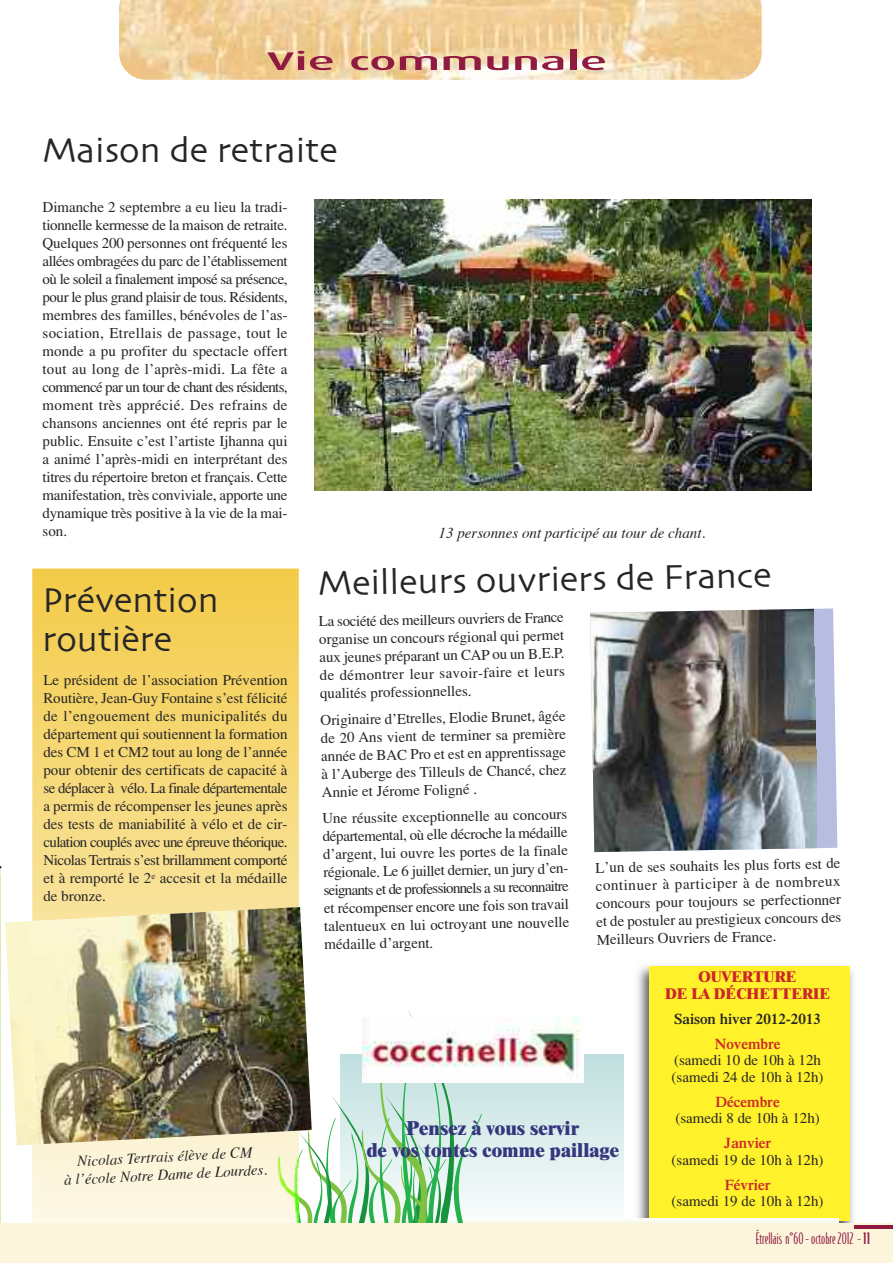
<style>
.page{position:relative;width:893px;height:1263px;background:#fff}
.page>*{position:absolute;margin:0;border:0;box-sizing:border-box;transform-origin:0 0}
.t1{font:36px/39px "Skia";color:#272627}
.t2{font:500 25.5px "Dax";color:#901b41;scale:2 1}
.t3{font:800 19.5px/22.5px "Times";color:#35367d;text-align:center}
.t4{font:15px/18px "Times";color:#272627;text-align:justify}
.t5{font:italic 15px/18px "Times";color:#272627;text-align:center}
.t6{font:600 15px "Times";color:#cc262b}
.t7{font:15px "Bodega Sans";color:#901b41}
.t8{font:800 15px/16.5px "Times";color:#cc262b;text-align:center}
.t9{font:600 15px "Times";color:#272627}
.s1{font-weight:500}
</style>
<div class="page">
<img style="left:637px;top:965px;width:217px;height:258px">
<div style="left:649px;top:966px;width:201px;height:254px;background:#fff12a"></div>
<div style="left:340px;top:1055px;width:284px;height:180px;background:linear-gradient(to bottom,#bfe0df,#fdfefe)"></div>
<div style="left:312px;top:1218px;width:526px;height:45px;background:#f8faf1"></div>
<img style="left:482px;top:1018px;width:101px;height:64px">
<hr style="left:0;top:868px;width:1px;height:395px;background:#dceab7">
<img style="left:32px;top:569px;width:267px;height:654px">
<svg style="left:298px;top:1011px;width:184px;height:212px"></svg>
<img style="left:270px;top:1145px;width:28px;height:78px">
<div style="left:0;top:1223px;width:893px;height:40px;background:#fcf5db"></div>
<hr style="left:854px;top:1225px;width:39px;height:3px;background:#901b41">
<img style="left:119px;top:0;width:643px;height:80px">
<img style="left:314px;top:200px;width:498px;height:291px">
<img style="left:5px;top:907px;width:307px;height:238px">
<svg style="left:817px;top:608px;width:20px;height:240px;background:#bcc2e2"></svg>
<img style="left:590px;top:608px;width:227px;height:244px">
<h2 class="t2" style="left:266px;top:52px;width:172px">Vie communale</h2>
<h1 class="t1" style="left:43px;top:133px;width:297px">Maison de retraite</h1>
<p class="t4" style="left:43px;top:198px;width:247px">Dimanche 2 septembre a eu lieu la tradi&shy;tionnelle kermesse de la maison de retraite.<br>Quelques 200 personnes ont fréquenté les allées ombragées du parc de l’établissement où le soleil a finalement imposé sa présence, pour le plus grand plaisir de tous. Résidents, membres des familles, bénévoles de l’as&shy;sociation, Etrellais de passage, tout le monde a pu profiter du spectacle offert tout au long de l’après-midi. La fête a commencé par un tour de chant des résidents, moment très apprécié. Des refrains de chansons anciennes ont été repris par le public. Ensuite c’est l’artiste Ijhanna qui a animé l’après-midi en interprétant des titres du répertoire breton et français. Cette manifestation, très conviviale, apporte une dynamique très positive à la vie de la mai&shy;son.</p>
<p class="t5" style="left:439px;top:525px;width:268px">13 personnes ont participé au tour de chant.</p>
<h1 class="t1" style="left:43px;top:583px;width:178px">Prévention routière</h1>
<p class="t4" style="left:43px;top:670px;width:246px">Le président de l’association Prévention Routière, Jean-Guy Fontaine s’est félicité de l’engouement des municipalités du département qui soutiennent la formation des CM 1 et CM2 tout au long de l’année pour obtenir des certificats de capacité à se déplacer à vélo. La finale départementale a permis de récompenser les jeunes après des tests de maniabilité à vélo et de cir&shy;culation couplés avec une épreuve théorique.<br>Nicolas Tertrais s’est brillamment comporté et à remporté le 2<sup>e</sup> accesit et la médaille de bronze.</p>
<p class="t5" style="left:63px;top:1154px;width:205px;rotate:-3deg">Nicolas Tertrais élève de CM<br>à l’école Notre Dame de Lourdes.</p>
<h1 class="t1" style="left:318px;top:566px;width:455px;rotate:-1deg">Meilleurs ouvriers de France</h1>
<p class="t4" style="left:319px;top:612px;width:247px;rotate:-1deg">La société des meilleurs ouvriers de France organise un concours régional qui permet aux jeunes préparant un CAP ou un B.E.P. de démontrer leur savoir-faire et leurs qualités professionnelles.</p>
<p class="t4" style="left:320px;top:711px;width:247px;rotate:-1deg">Originaire d’Etrelles, Elodie Brunet, âgée de 20 Ans vient de terminer sa première année de BAC Pro et est en apprentissage à l’Auberge des Tilleuls de Chancé, chez Annie et Jérome Foligné .</p>
<p class="t4" style="left:322px;top:809px;width:247px;rotate:-1deg">Une réussite exceptionnelle au concours départemental, où elle décroche la médaille d’argent, lui ouvre les portes de la finale régionale. Le 6 juillet dernier, un jury d’en&shy;seignants et de professionnels a su reconnaitre et récompenser encore une fois son travail talentueux en lui octroyant une nouvelle médaille d’argent.</p>
<p class="t4" style="left:595px;top:858px;width:247px;rotate:-1deg">L’un de ses souhaits les plus forts est de continuer à participer à de nombreux concours pour toujours se perfectionner et de postuler au prestigieux concours des Meilleurs Ouvriers de France.</p>
<p class="t8" style="left:665px;top:970px;width:167px">OUVERTURE<br>DE LA DÉCHETTERIE</p>
<p class="t9" style="left:674px;top:1013px;width:148px">Saison hiver 2012-2013</p>
<p class="t6" style="left:715px;top:1038px;width:67px">Novembre</p>
<p class="t4" style="left:672px;top:1052px;width:154px;line-height:16.5px">(samedi 10 de 10h à 12h (samedi 24 de 10h à 12h)</p>
<p class="t6" style="left:715px;top:1096px;width:66px">Décembre</p>
<p class="t4" style="left:675px;top:1109px;width:146px">(samedi 8 de 10h à 12h)</p>
<p class="t6" style="left:724px;top:1138px;width:49px">Janvier</p>
<p class="t4" style="left:672px;top:1151px;width:154px">(samedi 19 de 10h à 12h)</p>
<p class="t6" style="left:725px;top:1179px;width:47px">Février</p>
<p class="t4" style="left:672px;top:1192px;width:154px">(samedi 19 de 10h à 12h)</p>
<h3 class="t3" style="left:366px;top:1118px;width:254px">Pensez à vous servir<br>de vos tontes comme paillage</h3>
<p class="t7" style="left:756px;top:1230px;width:116px">Étrellais n°60-octobre2012 -<span class="s1">11</span></p>
</div>
